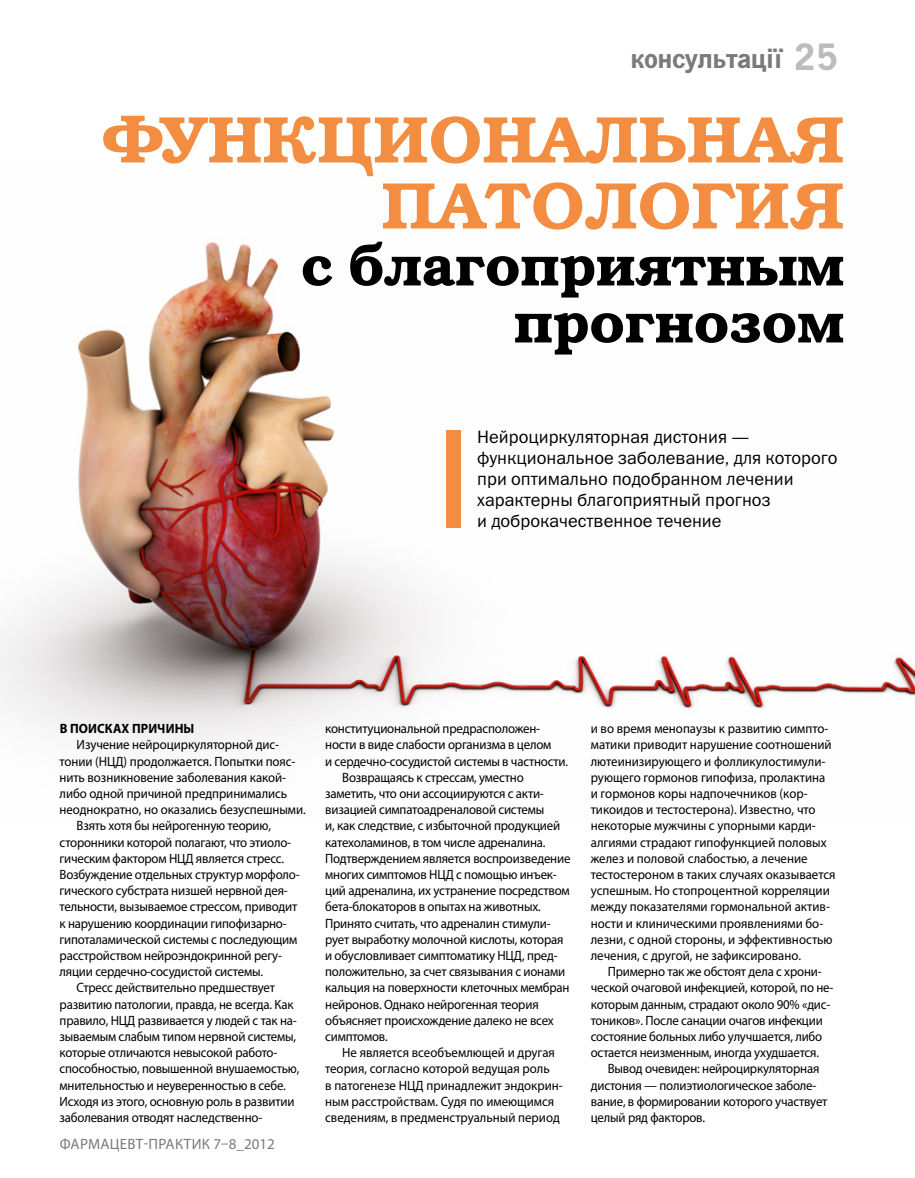
<style>
.page{position:relative;width:915px;height:1178px;background:#fff}
.page>*{position:absolute;margin:0;border:0;box-sizing:border-box;transform-origin:0 0}
.t1{font:66px/66px "Bookman Demi ITC";letter-spacing:.01em;color:#f28d41;text-align:right}
.t2{font:57px/57px "Bookman Demi ITC";color:#000;text-align:right}
.t3{font:700 39px "News Paper C";color:#bbbcbd}
.t4{font:700 28.5px "News Paper C";color:#7a7a7a}
.t5{font:18px/21px "Franklin Gothic Book ITC";color:#000}
.t6{font:15px "Myriad Pro";color:#7a7a7a}
.t7{font:13.5px/16.2px "Myriad Pro";letter-spacing:-.015em;color:#000;scale:.95 1}
.t8{font:700 13.5px "Myriad Pro";color:#000;scale:.95 1}
</style>
<div class="page">
<img style="left:0;top:242px;width:914px;height:501px">
<div style="left:446px;top:430px;width:14px;height:98px;background:#f28d41"></div>
<h3 class="t4" style="left:630px;top:44px;width:154px">консультації</h3>
<h3 class="t3" style="left:792px;top:36px;width:47px">25</h3>
<h1 class="t1" style="left:101px;top:109px;width:744px">Функциональная патология</h1>
<h2 class="t2" style="left:301px;top:239px;width:544px">с благоприятным прогнозом</h2>
<h3 class="t5" style="left:477px;top:425px;width:361px">Нейроциркуляторная дистония — функциональное заболевание, для которого при оптимально подобранном лечении характерны благоприятный прогноз<br>и доброкачественное течение</h3>
<p class="t8" style="left:60px;top:720px;width:21px">В поиска</p>
<p class="t8" style="left:121px;top:720px;width:21px">х причин</p>
<p class="t8" style="left:183px;top:720px;width:13px">ы</p>
<p class="t7" style="left:77px;top:736px;width:214px">Изучение нейроциркуляторной дис-</p>
<p class="t7" style="left:60px;top:753px;width:250px">тонии (НЦД) продолжается. Попытки пояс-</p>
<p class="t7" style="left:60px;top:769px;width:240px">нить возникновение заболевания какой-</p>
<p class="t7" style="left:60px;top:785px;width:241px">либо одной причиной предпринимались</p>
<p class="t7" style="left:60px;top:801px;width:260px">неоднократно, но оказались безуспешными.</p>
<p class="t7" style="left:77px;top:817px;width:206px">Взять хотя бы нейрогенную теорию,</p>
<p class="t7" style="left:60px;top:834px;width:245px">сторонники которой полагают, что этиоло-</p>
<p class="t7" style="left:60px;top:850px;width:238px">гическим фактором НЦД является стресс.</p>
<p class="t7" style="left:60px;top:866px;width:254px">Возбуждение отдельных структур морфоло-</p>
<p class="t7" style="left:60px;top:882px;width:242px">гического субстрата низшей нервной дея-</p>
<p class="t7" style="left:60px;top:898px;width:252px">тельности, вызываемое стрессом, приводит</p>
<p class="t7" style="left:60px;top:915px;width:240px">к нарушению координации гипофизарно-</p>
<p class="t7" style="left:60px;top:931px;width:251px">гипоталамической системы с последующим</p>
<p class="t7" style="left:60px;top:947px;width:235px">расстройством нейроэндокринной регу-</p>
<p class="t7" style="left:60px;top:963px;width:216px">ляции сердечно-сосудистой системы.</p>
<p class="t7" style="left:77px;top:979px;width:210px">Стресс действительно предшествует</p>
<p class="t7" style="left:60px;top:996px;width:248px">развитию патологии, правда, не всегда. Как</p>
<p class="t7" style="left:60px;top:1012px;width:251px">правило, НЦД развивается у людей с так на-</p>
<p class="t7" style="left:60px;top:1028px;width:250px">зываемым слабым типом нервной системы,</p>
<p class="t7" style="left:60px;top:1044px;width:230px">которые отличаются невысокой работо-</p>
<p class="t7" style="left:60px;top:1060px;width:254px">способностью, повышенной внушаемостью,</p>
<p class="t7" style="left:60px;top:1077px;width:240px">мнительностью и неуверенностью в себе.</p>
<p class="t7" style="left:60px;top:1093px;width:249px">Исходя из этого, основную роль в развитии</p>
<p class="t7" style="left:60px;top:1109px;width:215px">заболевания отводят наследственно-</p>
<p class="t6" style="left:60px;top:1135px;width:216px">Фармацевт-Практик 7–8_2012</p>
<p class="t7" style="left:325px;top:720px;width:228px">конституциональной предрасположен-</p>
<p class="t7" style="left:325px;top:736px;width:239px">ности в виде слабости организма в целом</p>
<p class="t7" style="left:325px;top:753px;width:257px">и сердечно-сосудистой системы в частности.</p>
<p class="t7" style="left:342px;top:769px;width:193px">Возвращаясь к стрессам, уместно</p>
<p class="t7" style="left:325px;top:785px;width:232px">заметить, что они ассоциируются с акти-</p>
<p class="t7" style="left:325px;top:801px;width:232px">визацией симпатоадреналовой системы</p>
<p class="t7" style="left:325px;top:817px;width:249px">и, как следствие, с избыточной продукцией</p>
<p class="t7" style="left:325px;top:834px;width:233px">катехоламинов, в том числе адреналина.</p>
<p class="t7" style="left:325px;top:850px;width:259px">Подтверждением является воспроизведение</p>
<p class="t7" style="left:325px;top:866px;width:245px">многих симптомов НЦД с помощью инъек-</p>
<p class="t7" style="left:325px;top:882px;width:259px">ций адреналина, их устранение посредством</p>
<p class="t7" style="left:325px;top:898px;width:228px">бета-блокаторов в опытах на животных.</p>
<p class="t7" style="left:325px;top:915px;width:238px">Принято считать, что адреналин стимули-</p>
<p class="t7" style="left:325px;top:931px;width:252px">рует выработку молочной кислоты, которая</p>
<p class="t7" style="left:325px;top:947px;width:246px">и обусловливает симптоматику НЦД, пред-</p>
<p class="t7" style="left:325px;top:963px;width:254px">положительно, за счет связывания с ионами</p>
<p class="t7" style="left:325px;top:979px;width:258px">кальция на поверхности клеточных мембран</p>
<p class="t7" style="left:325px;top:996px;width:226px">нейронов. Однако нейрогенная теория</p>
<p class="t7" style="left:325px;top:1012px;width:242px">объясняет происхождение далеко не всех</p>
<p class="t7" style="left:325px;top:1028px;width:67px">симптомов.</p>
<p class="t7" style="left:342px;top:1044px;width:225px">Не является всеобъемлющей и другая</p>
<p class="t7" style="left:325px;top:1060px;width:238px">теория, согласно которой ведущая роль</p>
<p class="t7" style="left:325px;top:1077px;width:251px">в патогенезе НЦД принадлежит эндокрин-</p>
<p class="t7" style="left:325px;top:1093px;width:243px">ным расстройствам. Судя по имеющимся</p>
<p class="t7" style="left:325px;top:1109px;width:248px">сведениям, в предменструальный период</p>
<p class="t7" style="left:590px;top:720px;width:259px">и во время менопаузы к развитию симпто&shy;матики приводит нарушение соотношений лютеинизирующего и фолликулостимули&shy;рующего гормонов гипофиза, пролактина и гормонов коры надпочечников (кор&shy;тикоидов и тестостерона). И звестно, что некоторые мужчины с упорными карди&shy;алгиями страдают гипофункцией половых желез и половой слабостью, а лечение тестостероном в таких случаях оказывается успешным. Но стопроцентной корреляции между показателями гормональной актив&shy;ности и клиническими проявлениями бо&shy;лезни, с одной стороны, и эффективностью лечения, с другой, не зафиксировано.</p>
<p class="t7" style="left:590px;top:963px;width:257px;text-indent:17px">Примерно так же обстоят дела с хрони&shy;ческой очаговой инфекцией, которой, по не&shy;которым данным, страдают около 90% «дис&shy;тоников». После санации очагов инфекции состояние больных либо улучшается, либо остается неизменным, иногда ухудшается.</p>
<p class="t7" style="left:590px;top:1060px;width:250px;text-indent:17px">Вывод очевиден: нейроциркуляторная дистония — полиэтиологическое заболе&shy;вание, в формировании которого участвует целый ряд факторов.</p>
</div>
